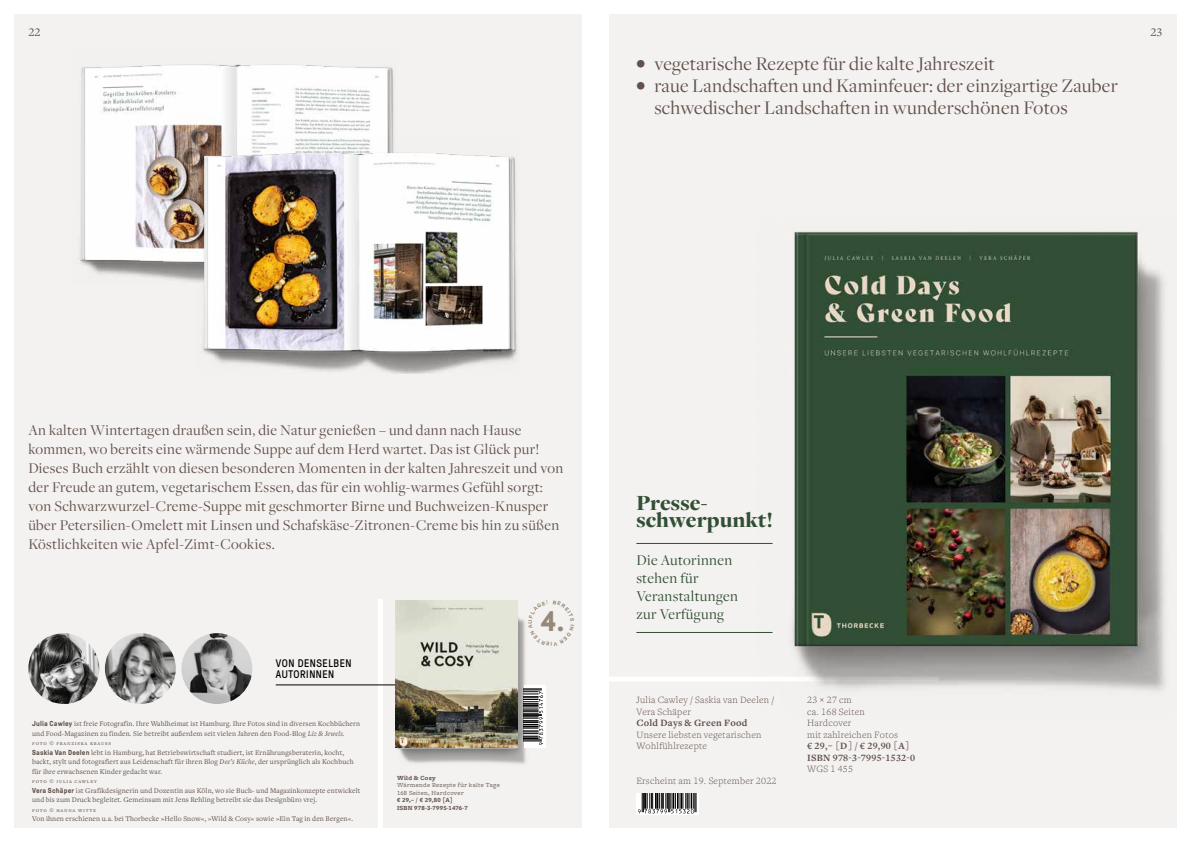
<style>
.page{position:relative;width:1191px;height:842px;background:#fff}
.page>*{position:absolute;margin:0;border:0;box-sizing:border-box;transform-origin:0 0}
.t1{font:700 26px "Apex New";color:#978979}
.t2{font:900 22.5px/17px "Freight Disp Pro";letter-spacing:.005em;color:#314f35}
.t3{font:20px/22px "Freight Disp Pro";letter-spacing:.015em;color:#61514c}
.t4{font:15.5px/19px "Freight Disp Pro";letter-spacing:.025em;color:#61514c}
.t5{font:15.5px/18px "Freight Disp Pro";letter-spacing:.025em;color:#314f35}
.t6{font:12px "Freight Text Pro";color:#61514c}
.t7{font:11px/11px "GT Pressura";letter-spacing:.05em;color:#000}
.t8{font:300 10px/11.5px "Freight Text Pro";letter-spacing:.025em;color:#61514c}
.t9{font:700 10px/11.5px "Freight Text Pro";letter-spacing:.025em;color:#61514c}
.t10{font:7.5px/9.5px "Freight Text Pro";letter-spacing:.015em;color:#61514c}
.t11{font:6.5px/7.5px "Freight Macro Pro";letter-spacing:.045em;color:#61514c}
.t12{font:700 6.5px/7.5px "Freight Macro Pro";letter-spacing:.045em;color:#61514c}
.t13{font:6px "Freight Text Pro";letter-spacing:.125em;color:#61514c}
.s1{font-family:"GT Pressura";font-weight:700;font-size:7.2px}
.s2{font-style:italic}
</style>
<div class="page">
<div style="left:609px;top:14px;width:567px;height:814px;background:#f4f2f0"></div>
<div style="left:14px;top:14px;width:567px;height:814px;background:#f4f2f0"></div>
<img style="left:28px;top:633px;width:71px;height:71px;border-radius:35px">
<img style="left:105px;top:633px;width:71px;height:71px;border-radius:35px">
<img style="left:181px;top:633px;width:71px;height:71px;border-radius:35px">
<div style="left:605px;top:676px;width:333px;height:5px;background:#fff"></div>
<div style="left:636px;top:793px;width:63px;height:21px;background:#fff"></div>
<svg style="left:638px;top:793px;width:59px;height:20px"></svg>
<div style="left:378px;top:599px;width:5px;height:233px;background:#fff"></div>
<img style="left:772px;top:231px;width:394px;height:460px">
<hr style="left:636px;top:543px;width:136px;height:1px;background:#314f35">
<hr style="left:636px;top:632px;width:136px;height:1px;background:#314f35">
<img style="left:79px;top:64px;width:315px;height:218px">
<img style="left:196px;top:126px;width:198px;height:21px">
<img style="left:196px;top:147px;width:322px;height:226px">
<hr style="left:276px;top:685px;width:151px;height:1px;background:#000">
<div style="left:383px;top:596px;width:157px;height:173px;background:#b4a59f;opacity:.5"></div>
<img style="left:395px;top:600px;width:122px;height:147px">
<svg style="left:524px;top:685px;width:21px;height:62px"></svg>
<svg style="left:524px;top:689px;width:19px;height:56px"></svg>
<svg style="left:528px;top:600px;width:12px;height:46px"></svg>
<h3 class="t6" style="left:28px;top:24px;width:13px">22</h3>
<h3 class="t6" style="left:1150px;top:24px;width:13px">23</h3>
<h3 class="t3" style="left:636px;top:52px;width:360px">• vegetarische Rezepte für die kalte Jahreszeit</h3>
<h3 class="t3" style="left:654px;top:74px;width:465px;text-indent:-18px">• raue Landschaften und Kaminfeuer: der einzigartige Zauber schwedischer Landschaften in wunderschönen Fotos</h3>
<p class="t4" style="left:28px;top:420px;width:536px">An kalten Wintertagen draußen sein, die Natur genießen – und dann nach Hause kommen, wo bereits eine wärmende Suppe auf dem Herd wartet. Das ist Glück pur!<br>Dieses Buch erzählt von diesen besonderen Momenten in der kalten Jahreszeit und von der Freude an gutem, vegetarischem Essen, das für ein wohlig-warmes Gefühl sorgt: von Schwarzwurzel-Creme-Suppe mit geschmorter Birne und Buchweizen-Knusper über Petersilien-Omelett mit Linsen und Schafskäse-Zitronen-Creme bis hin zu süßen Köstlichkeiten wie Apfel-Zimt-Cookies.</p>
<h3 class="t7" style="left:276px;top:657px;width:77px">VON DENSELBEN<br>AUTORINNEN</h3>
<p class="t10" style="left:32px;top:719px;width:329px"><span class="s1">Julia Cawley</span> ist freie Fotografin. Ihre Wahlheimat ist Hamburg. Ihre Fotos sind in diversen Kochbüchern und Food-Magazinen zu finden. Sie betreibt außerdem seit vielen Jahren den Food-Blog <span class="s2">Liz &amp; Jewels.</span></p>
<p class="t13" style="left:32px;top:739px;width:80px">Foto © Franziska Krauss</p>
<p class="t10" style="left:32px;top:747px;width:323px"><span class="s1">Saskia Van Deelen</span> lebt in Hamburg, hat Betriebswirtschaft studiert, ist Ernährungsberaterin, kocht, backt, stylt und fotografiert aus Leidenschaft für ihren Blog <span class="s2">Dee’s Küche</span>, der ursprünglich als Kochbuch für ihre erwachsenen Kinder gedacht war.</p>
<p class="t13" style="left:32px;top:777px;width:66px">Foto © Jul ia Cawl ey</p>
<p class="t10" style="left:32px;top:785px;width:330px"><span class="s1">Vera Schäper</span> ist Grafikdesignerin und Dozentin aus Köln, wo sie Buch- und Magazinkonzepte entwickelt und bis zum Druck begleitet. Gemeinsam mit Jens Rehling betreibt sie das Designbüro vrej.</p>
<p class="t13" style="left:32px;top:806px;width:65px">Foto © Hanna Witte</p>
<p class="t10" style="left:32px;top:814px;width:323px">Von ihnen erschienen u.a. bei Thorbecke »Hello Snow«, »Wild &amp; Cosy« sowie »Ein Tag in den Bergen«.</p>
<p class="t12" style="left:397px;top:774px;width:40px">Wild &amp; Cosy</p>
<p class="t11" style="left:397px;top:781px;width:104px">Wärmende Rezepte für kalte Tage<br>168 Seiten, Hardcover</p>
<p class="t12" style="left:397px;top:796px;width:72px">€ 29,– / € 29,80 [A]<br>ISBN 978-3-7995-1476-7</p>
<h1 class="t1" style="left:540px;top:603px;width:25px">4.</h1>
<h2 class="t2" style="left:636px;top:494px;width:138px">Presse&shy;schwerpunkt!</h2>
<h3 class="t5" style="left:636px;top:550px;width:103px">Die Autorinnen stehen für<br>Veranstaltungen zur Verfügung</h3>
<h3 class="t8" style="left:636px;top:694px;width:139px">Julia Cawley / Saskia van Deelen /<br>Vera Schäper</h3>
<h3 class="t9" style="left:636px;top:717px;width:113px">Cold Days &amp; Green Food</h3>
<h3 class="t8" style="left:636px;top:728px;width:127px">Unsere liebsten vegetarischen<br>Wohlfühlrezepte</h3>
<h3 class="t8" style="left:636px;top:774px;width:142px">Erscheint am 19. September 2022</h3>
<h3 class="t8" style="left:807px;top:694px;width:92px">23 × 27 cm<br>ca. 168 Seiten<br>Hardcover<br>mit zahlreichen Fotos</h3>
<h3 class="t9" style="left:807px;top:740px;width:109px">€ 29,– [D] / € 29,90 [A]<br>ISBN 978-3-7995-1532-0</h3>
<h3 class="t8" style="left:807px;top:763px;width:48px">WGS 1 455</h3>
</div>
